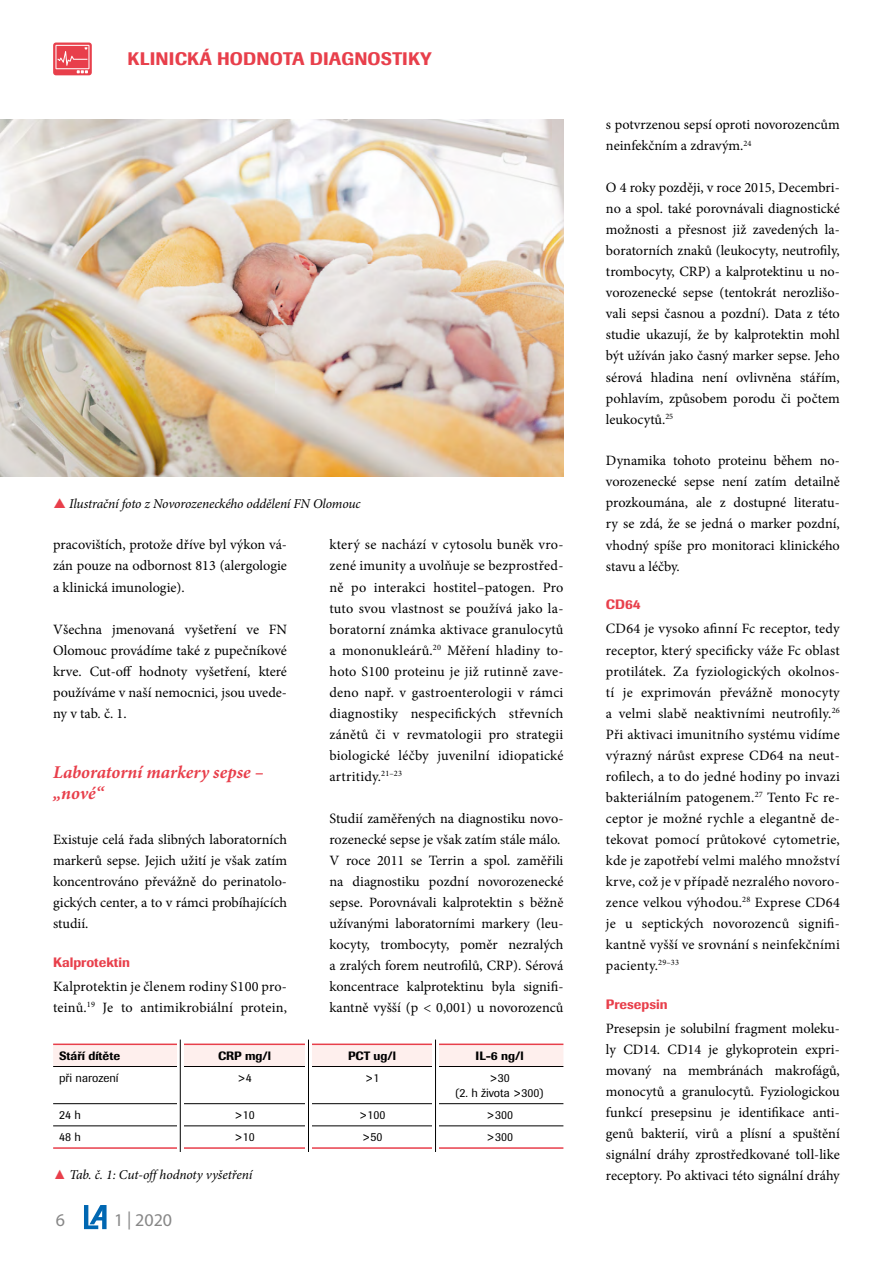
<style>
.page{position:relative;width:893px;height:1263px;background:#fff}
.page>*{position:absolute;margin:0;border:0;box-sizing:border-box;transform-origin:0 0}
.t1{font:italic 700 18px/21px "Minion Pro";letter-spacing:-.005em;color:#e83f4b}
.t2{font:500 18px "Imago";letter-spacing:.01em;color:#e83f4b}
.t3{font:18px "Myriad Pro";color:#878787}
.t4{font:14.25px/21px "Minion Pro";color:#000;text-align:justify}
.t5{font:italic 13.5px "Minion Pro";letter-spacing:-.01em;color:#000}
.t6{font:500 13.5px "Imago";color:#e83f4b}
.t7{font:12px/15px "Imago";color:#000;text-align:center}
.t8{font:500 12px "Imago";color:#000}
.s1{font-family:"Franklin Gothic";font-weight:500;font-style:normal;color:#e83f4b}
</style>
<div class="page">
<svg style="left:84px;top:1205px;width:23px;height:24px"></svg>
<svg style="left:53px;top:43px;width:39px;height:32px"></svg>
<div style="left:53px;top:1045px;width:510px;height:21px;background:#feefed"></div>
<hr style="left:53px;top:1066px;width:128px;height:1px;background:#000">
<hr style="left:181px;top:1066px;width:127px;height:1px;background:#000">
<hr style="left:308px;top:1066px;width:128px;height:1px;background:#000">
<hr style="left:436px;top:1066px;width:127px;height:1px;background:#000">
<hr style="left:53px;top:1103px;width:128px;height:1px;background:#000">
<hr style="left:181px;top:1103px;width:127px;height:1px;background:#000">
<hr style="left:308px;top:1103px;width:128px;height:1px;background:#000">
<hr style="left:436px;top:1103px;width:127px;height:1px;background:#000">
<hr style="left:53px;top:1125px;width:128px;height:1px;background:#000">
<hr style="left:181px;top:1125px;width:127px;height:1px;background:#000">
<hr style="left:308px;top:1125px;width:128px;height:1px;background:#000">
<hr style="left:436px;top:1125px;width:127px;height:1px;background:#000">
<hr style="left:53px;top:1043px;width:128px;height:2px;background:#e83f4b">
<hr style="left:181px;top:1043px;width:127px;height:2px;background:#e83f4b">
<hr style="left:308px;top:1043px;width:128px;height:2px;background:#e83f4b">
<hr style="left:436px;top:1043px;width:127px;height:2px;background:#e83f4b">
<hr style="left:53px;top:1147px;width:128px;height:2px;background:#e83f4b">
<hr style="left:181px;top:1147px;width:127px;height:2px;background:#e83f4b">
<hr style="left:308px;top:1147px;width:128px;height:2px;background:#e83f4b">
<hr style="left:436px;top:1147px;width:127px;height:2px;background:#e83f4b">
<svg style="left:177px;top:1039px;width:7px;height:113px"></svg>
<hr style="left:180px;top:1039px;width:1px;height:113px;background:#000">
<div style="left:305px;top:1039px;width:7px;height:114px;background:#fff"></div>
<hr style="left:308px;top:1039px;width:1px;height:113px;background:#000">
<div style="left:432px;top:1039px;width:7px;height:114px;background:#fff"></div>
<hr style="left:435px;top:1039px;width:1px;height:113px;background:#000">
<img style="left:0;top:119px;width:563px;height:357px">
<p class="t2" style="left:128px;top:47px;width:306px">KLINICKÁ HODNOTA DIAGNOSTIKY</p>
<p class="t5" style="left:69px;top:494px;width:293px">Ilustrační foto z Novorozeneckého oddělení FN Olomouc</p>
<p class="t4" style="left:53px;top:534px;width:235px">pracovištích, protože dříve byl výkon vá&shy;zán pouze na odbornost 813 (alergologie a klinická imunologie).</p>
<p class="t4" style="left:53px;top:618px;width:235px">Všechna jmenovaná vyšetření ve FN Olomouc provádíme také z pupečníkové krve. Cut-off hodnoty vyšetření, které používáme v naší nemocnici, jsou uvede&shy;ny v tab. č. 1.</p>
<p class="t1" style="left:53px;top:761px;width:212px">Laboratorní markery sepse – „nové“</p>
<p class="t4" style="left:53px;top:828px;width:235px">Existuje celá řada slibných laboratorních markerů sepse. Jejich užití je však zatím koncentrováno převážně do perinatolo&shy;gických center, a to v rámci probíhajících studií.</p>
<p class="t6" style="left:53px;top:953px;width:78px">Kalprotektin</p>
<p class="t4" style="left:53px;top:975px;width:235px">Kalprotektin je členem rodiny S100 pro&shy;teinů.<sup>19</sup> Je to antimikrobiální protein,</p>
<p class="t4" style="left:330px;top:534px;width:235px">který se nachází v cytosolu buněk vro&shy;zené imunity a uvolňuje se bezprostřed&shy;ně po interakci hostitel–patogen. Pro tuto svou vlastnost se používá jako la&shy;boratorní známka aktivace granulocytů a mononukleárů.<sup>20</sup> Měření hladiny to&shy;hoto S100 proteinu je již rutinně zave&shy;deno např. v gastroenterologii v rámci diagnostiky nespecifických střevních zánětů či v revmatologii pro strategii biologické léčby juvenilní idiopatické artritidy.<sup>21–23</sup></p>
<p class="t4" style="left:330px;top:807px;width:235px;text-align:left">Studií zaměřených na diagnostiku novo&shy;rozenecké sepse je však zatím stále málo.<br>V roce 2011 se Terrin a spol. zaměřili na diagnostiku pozdní novorozenecké sepse. Porovnávali kalprotektin s běžně užívanými laboratorními markery (leu&shy;kocyty, trombocyty, poměr nezralých a zralých forem neutrofilů, CRP). Sérová koncentrace kalprotektinu byla signifi&shy;kantně vyšší (p &lt; 0,001) u novorozenců</p>
<p class="t8" style="left:59px;top:1048px;width:63px">Stáří dítěte</p>
<p class="t8" style="left:218px;top:1048px;width:55px">CRP mg/l</p>
<p class="t8" style="left:348px;top:1048px;width:49px">PCT ug/l</p>
<p class="t8" style="left:476px;top:1048px;width:50px">IL-6 ng/l</p>
<p class="t7" style="left:59px;top:1070px;width:61px">při narození</p>
<p class="t7" style="left:237px;top:1070px;width:16px">&gt;4</p>
<p class="t7" style="left:365px;top:1070px;width:16px">&gt;1</p>
<p class="t7" style="left:456px;top:1070px;width:89px">&gt;30<br>(2. h života &gt;300)</p>
<p class="t7" style="left:59px;top:1107px;width:23px">24 h</p>
<p class="t7" style="left:234px;top:1107px;width:22px">&gt;10</p>
<p class="t7" style="left:359px;top:1107px;width:28px">&gt;100</p>
<p class="t7" style="left:486px;top:1107px;width:28px">&gt;300</p>
<p class="t7" style="left:59px;top:1130px;width:23px">48 h</p>
<p class="t7" style="left:234px;top:1130px;width:22px">&gt;10</p>
<p class="t7" style="left:362px;top:1130px;width:22px">&gt;50</p>
<p class="t7" style="left:486px;top:1130px;width:28px">&gt;300</p>
<p class="t4" style="left:606px;top:114px;width:235px">s potvrzenou sepsí oproti novorozencům neinfekčním a zdravým.<sup>24</sup></p>
<p class="t4" style="left:606px;top:177px;width:235px">O 4 roky později, v roce 2015, Decembri&shy;no a spol. také porovnávali diagnostické možnosti a přesnost již zavedených la&shy;boratorních znaků (leukocyty, neutrofily, trombocyty, CRP) a kalprotektinu u no&shy;vorozenecké sepse (tentokrát nerozlišo&shy;vali sepsi časnou a pozdní). Data z této studie ukazují, že by kalprotektin mohl být užíván jako časný marker sepse. Jeho sérová hladina není ovlivněna stářím, pohlavím, způsobem porodu či počtem leukocytů.<sup>25</sup></p>
<p class="t4" style="left:606px;top:450px;width:235px">Dynamika tohoto proteinu během no&shy;vorozenecké sepse není zatím detailně prozkoumána, ale z dostupné literatu&shy;ry se zdá, že se jedná o marker pozdní, vhodný spíše pro monitoraci klinického stavu a léčby.</p>
<p class="t6" style="left:606px;top:596px;width:36px">CD64</p>
<p class="t4" style="left:606px;top:618px;width:235px">CD64 je vysoko afinní Fc receptor, tedy receptor, který specificky váže Fc oblast protilátek. Za fyziologických okolnos&shy;tí je exprimován převážně monocyty a velmi slabě neaktivními neutrofily.<sup>26<br></sup>Při aktivaci imunitního systému vidíme výrazný nárůst exprese CD64 na neut&shy;rofilech, a to do jedné hodiny po invazi bakteriálním patogenem.<sup>27</sup> Tento Fc re&shy;ceptor je možné rychle a elegantně de&shy;tekovat pomocí průtokové cytometrie, kde je zapotřebí velmi malého množství krve, což je v případě nezralého novoro&shy;zence velkou výhodou.<sup>28</sup> Exprese CD64 je u septických novorozenců signifi&shy;kantně vyšší ve srovnání s neinfekčními pacienty.<sup>29–33</sup></p>
<p class="t6" style="left:606px;top:995px;width:63px">Presepsin</p>
<p class="t4" style="left:606px;top:1017px;width:235px">Presepsin je solubilní fragment moleku&shy;ly CD14. CD14 je glykoprotein expri&shy;movaný na membránách makrofágů, monocytů a granulocytů. Fyziologickou funkcí presepsinu je identifikace anti&shy;genů bakterií, virů a plísní a spuštění signální dráhy zprostředkované toll-like</p>
<p class="t5" style="left:53px;top:1166px;width:201px"><span class="s1">▲</span> Tab. č. 1: Cut-off hodnoty vyšetření</p>
<p class="t4" style="left:606px;top:1164px;width:235px">receptory. Po aktivaci této signální dráhy</p>
<p class="t3" style="left:56px;top:1210px;width:11px">6</p>
<p class="t3" style="left:114px;top:1210px;width:60px">1 | 2020</p>
</div>
